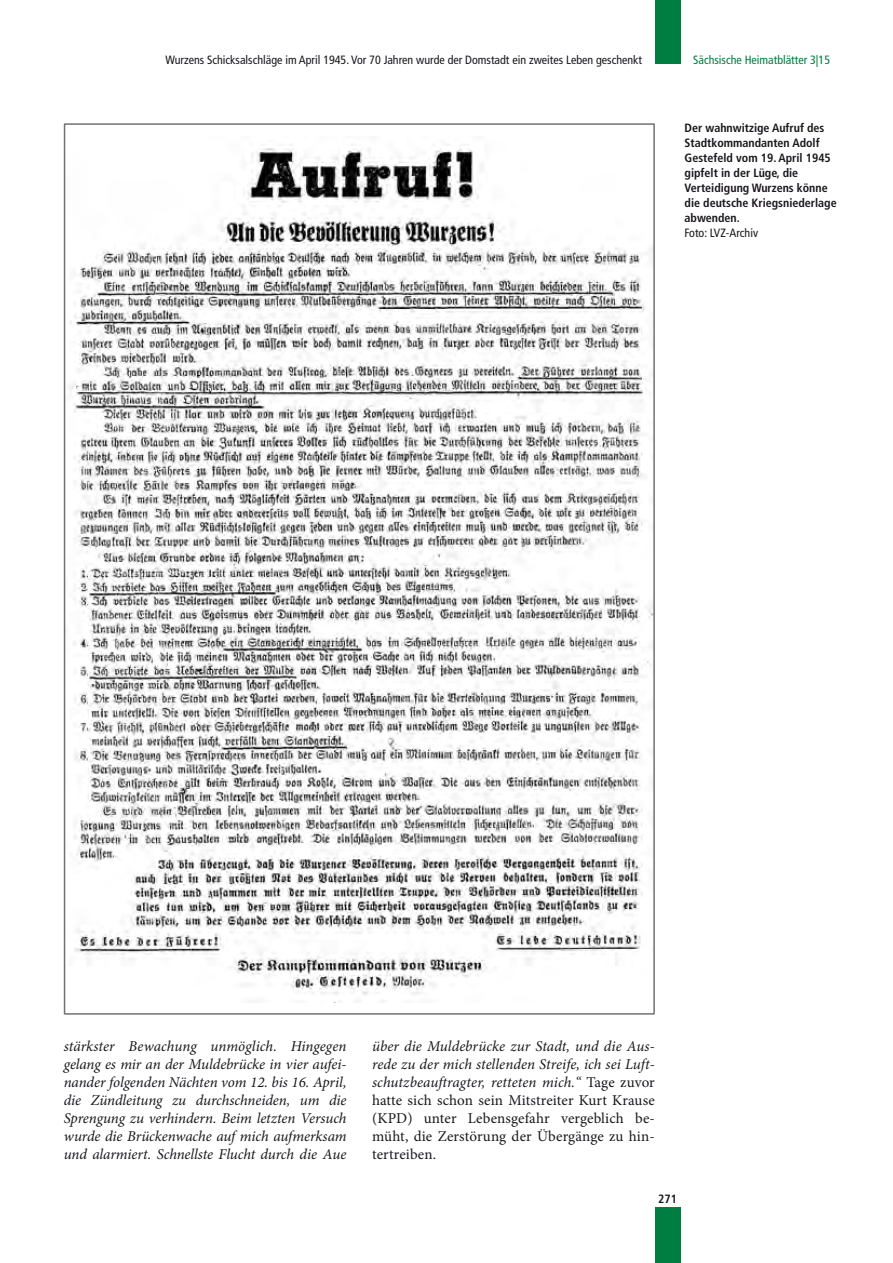
<style>
.page{position:relative;width:893px;height:1263px;background:#fff}
.page>*{position:absolute;margin:0;border:0;box-sizing:border-box;transform-origin:0 0}
.t1{font:italic 15px/18px "Minion Pro";letter-spacing:-.01em;color:#1a171c;text-align:justify}
.t2{font:15px/18px "Minion Pro";letter-spacing:.01em;color:#1a171c;text-align:justify}
.t3{font:700 condensed 12px/15px "Frutiger LT Com";color:#1a171c}
.t4{font:condensed 12px "Frutiger LT Com";color:#1a171c}
.t5{font:condensed 12px "Frutiger LT Com";color:#007d40}
.s1{font-style:italic}
</style>
<div class="page">
<div style="left:655px;top:1207px;width:25px;height:56px;background:#007d40"></div>
<div style="left:655px;top:0;width:25px;height:64px;background:#007d40"></div>
<img style="left:70px;top:144px;width:582px;height:858px">
<p class="t4" style="left:165px;top:53px;width:478px">Wurzens Schicksalschläge im April 1945. Vor 70 Jahren wurde der Domstadt ein zweites Leben geschenkt</p>
<p class="t5" style="left:693px;top:53px;width:138px">Sächsische Heimatblätter 3|15</p>
<p class="t3" style="left:685px;top:121px;width:154px">Der wahnwitzige Aufruf des<br>Stadtkommandanten Adolf<br>Gestefeld vom 19. April 1945 gipfelt in der Lüge, die<br>Verteidigung Wurzens könne die deutsche Kriegsniederlage abwenden.</p>
<p class="t4" style="left:685px;top:226px;width:75px">Foto: LVZ-Archiv</p>
<p class="t1" style="left:64px;top:1037px;width:284px">stärkster Bewachung unmöglich. Hingegen gelang es mir an der Muldebrücke in vier aufei&shy;nander folgenden Nächten vom 12. bis 16. April, die Zündleitung zu durchschneiden, um die Sprengung zu verhindern. Beim letzten Versuch wurde die Brückenwache auf mich aufmerksam und alarmiert. Schnellste Flucht durch die Aue</p>
<p class="t2" style="left:372px;top:1037px;width:284px"><span class="s1">über die Muldebrücke zur Stadt, und die Aus&shy;rede zu der mich stellenden Streife, ich sei Luft&shy;schutzbeauftragter, retteten mich.“</span> Tage zuvor hatte sich schon sein Mitstreiter Kurt Krause (KPD) unter Lebensgefahr vergeblich be&shy;müht, die Zerstörung der Übergänge zu hin&shy;tertreiben.</p>
<p class="t3" style="left:658px;top:1191px;width:20px">271</p>
</div>
